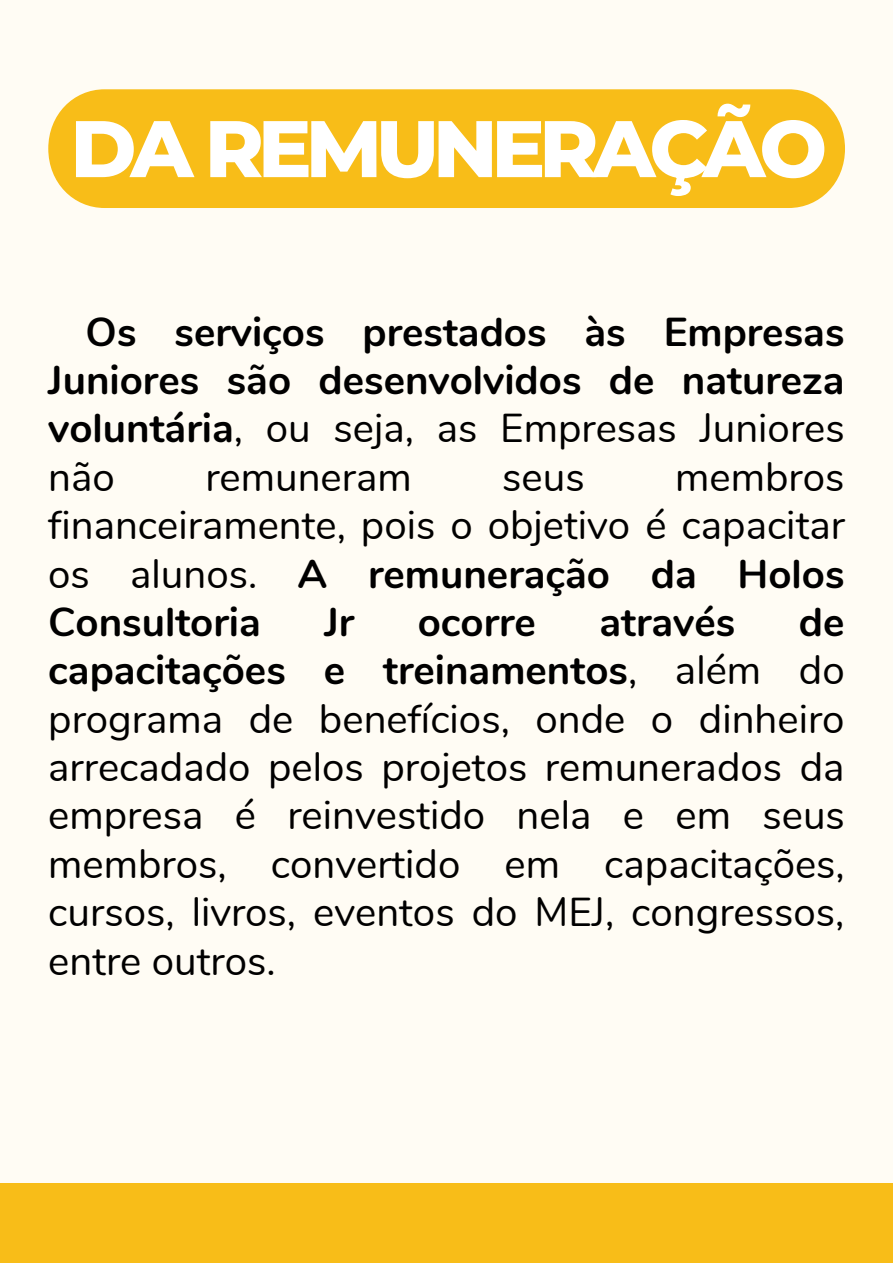
<style>
.page{position:relative;width:893px;height:1263px;background:#fffcf4}
.page>*{position:absolute;margin:0;border:0;box-sizing:border-box;transform-origin:0 0}
.t1{font:800 80.03px "Montserrat";letter-spacing:-.075em;color:#fff}
.t2{font:40.28px/48.4px "Nunito";color:#000;text-align:justify}
.t3{font:700 40.28px/48.4px "Nunito";color:#000;text-align:justify}
.s1{font-weight:400}
.s2{font-weight:700}
</style>
<div class="page">
<div style="left:48px;top:89px;width:797px;height:119px;background:#f8bd18;border-radius:58px"></div>
<div style="left:0;top:1184px;width:893px;height:79px;background:#f8bd18"></div>
<h1 class="t1" style="left:70px;top:100px;width:758px">DA REMUNERAÇÃO</h1>
<p class="t3" style="left:48px;top:308px;width:798px;text-indent:37px">Os serviços prestados às Empresas Juniores são desenvolvidos de natureza voluntária<span class="s1">, ou seja, as Empresas Juniores não</span></p>
<p class="t2" style="left:48px;top:453px;width:798px;text-indent:627px">membros financeiramente, pois o objetivo é capacitar os alunos. <span class="s2">A remuneração da Holos Consultoria</span></p>
<p class="t2" style="left:205px;top:453px;width:208px">remuneram</p>
<p class="t2" style="left:502px;top:453px;width:84px">seus</p>
<p class="t3" style="left:324px;top:598px;width:31px">Jr</p>
<p class="t3" style="left:418px;top:598px;width:120px">ocorre</p>
<p class="t3" style="left:599px;top:598px;width:137px">através</p>
<p class="t2" style="left:48px;top:598px;width:798px;text-indent:750px"><span class="s2">de capacitações e treinamentos</span>, além do programa de benefícios, onde o dinheiro arrecadado pelos projetos remunerados da empresa é reinvestido nela e em seus membros, convertido em capacitações, cursos, livros, eventos do MEJ, congressos, entre outros.</p>
</div>
